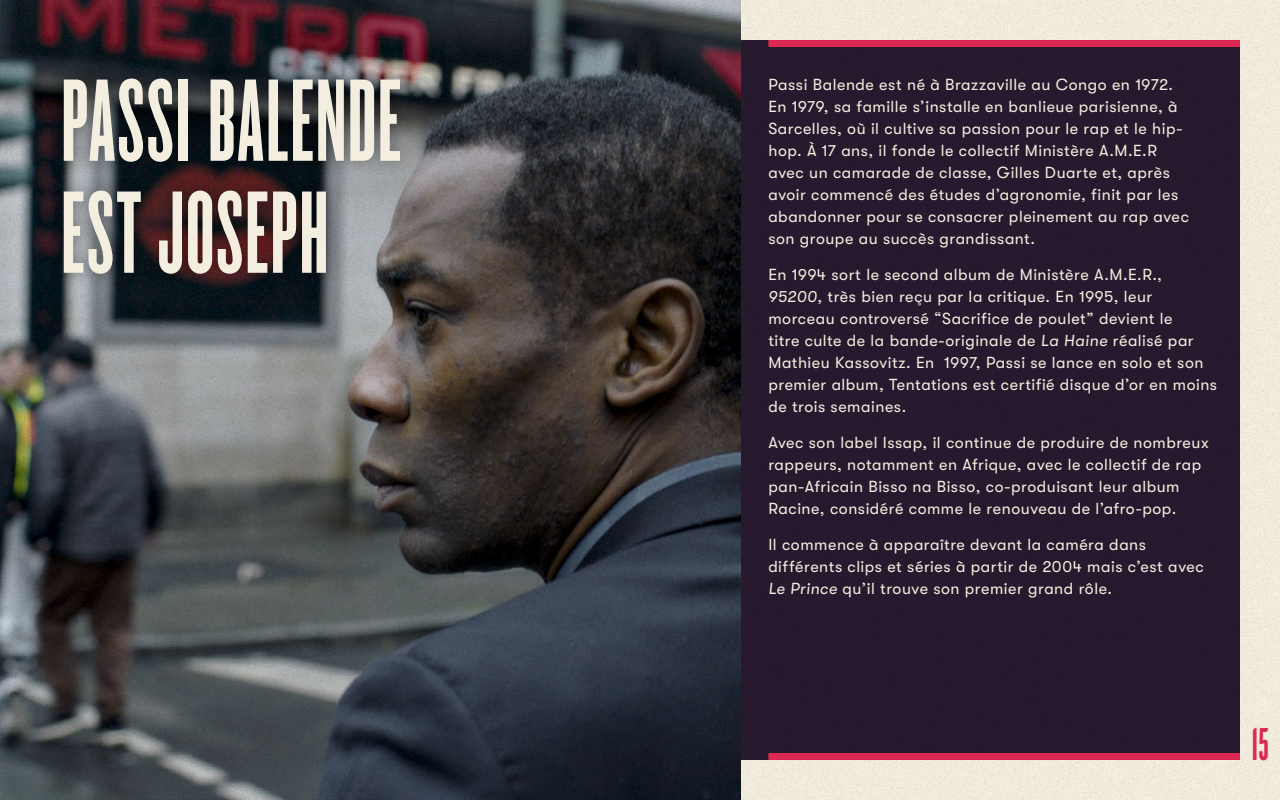
<style>
.page{position:relative;width:1280px;height:800px;background:#f3eedf}
.page>*{position:absolute;margin:0;border:0;box-sizing:border-box;transform-origin:0 0}
.t1{font:122px/112px "Knockout HTF66 Full Flyweight";letter-spacing:.015em;color:#f3eedf}
.t2{font:48px "Knockout HTF66 Full Flyweight";color:#db2954}
.t3{font:16px/22px "GT Walsheim Pro";letter-spacing:.035em;color:#f3eedf}
.s1{font-style:italic}
</style>
<div class="page">
<div style="left:40px;top:40px;width:1200px;height:720px;background:#261a2f"></div>
<img style="left:0;top:0;width:740px;height:800px">
<div style="left:768px;top:40px;width:472px;height:7px;background:#db2954"></div>
<div style="left:768px;top:753px;width:472px;height:7px;background:#db2954"></div>
<div style="left:49px;top:64px;width:366px;height:225px;background:#000;opacity:.35"></div>
<h1 class="t1" style="left:61px;top:66px;width:342px">PASSI BALENDE<br>EST JOSEPH</h1>
<p class="t3" style="left:768px;top:74px;width:422px">Passi Balende est né à Brazzaville au Congo en 1972.<br>En 1979, sa famille s’installe en banlieue parisienne, à Sarcelles, où il cultive sa passion pour le rap et le hip&shy;hop. À 17 ans, il fonde le collectif Ministère A.M.E.R avec un camarade de classe, Gilles Duarte et, après avoir commencé des études d’agronomie, finit par les abandonner pour se consacrer pleinement au rap avec son groupe au succès grandissant.</p>
<p class="t3" style="left:768px;top:264px;width:450px">En 1994 sort le second album de Ministère A.M.E.R., <span class="s1">95200</span>, très bien reçu par la critique. En 1995, leur morceau controversé “Sacrifice de poulet” devient le<br>titre culte de la bande-originale de <span class="s1">La Haine</span> réalisé par Mathieu Kassovitz. En 1997, Passi se lance en solo et son premier album, Tentations est certifié disque d’or en moins de trois semaines.</p>
<p class="t3" style="left:768px;top:432px;width:442px">Avec son label Issap, il continue de produire de nombreux rappeurs, notamment en Afrique, avec le collectif de rap pan-Africain Bisso na Bisso, co-produisant leur album Racine, considéré comme le renouveau de l’afro-pop.</p>
<p class="t3" style="left:768px;top:534px;width:437px">Il commence à apparaître devant la caméra dans différents clips et séries à partir de 2004 mais c’est avec<br><span class="s1">Le Prince</span> qu’il trouve son premier grand rôle.</p>
<h2 class="t2" style="left:1251px;top:720px;width:19px">15</h2>
</div>
